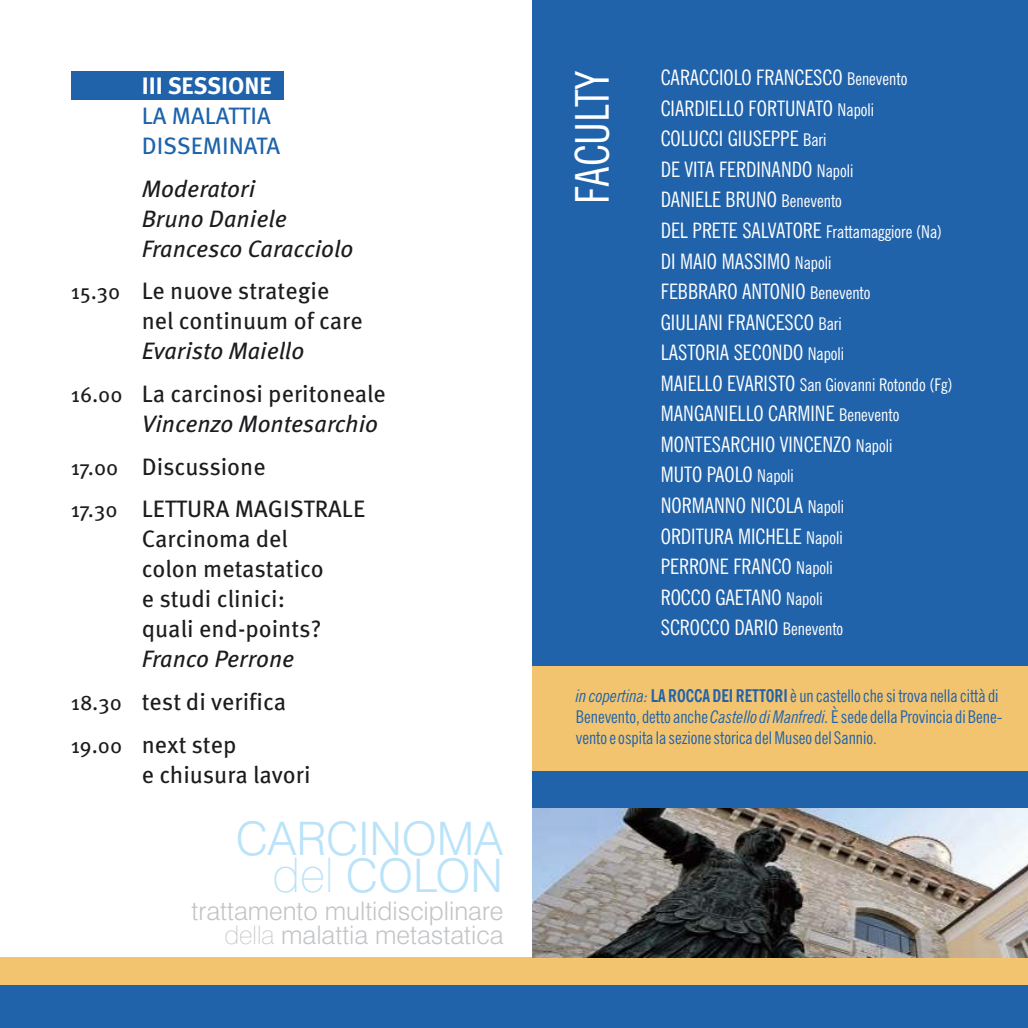
<style>
.page{position:relative;width:1028px;height:1028px;background:#fff}
.page>*{position:absolute;margin:0;border:0;box-sizing:border-box;transform-origin:0 0}
.t1{font:condensed 46.5px "News Gothic BT";color:#fff}
.t2{font:300 46.25px/37.8px "Swiss 721 BT";color:#bae3fa;text-align:right}
.t3{font:300 25.75px/24px "Swiss 721 BT";color:#c2c4c7;text-align:right}
.t4{font:23.75px/30px "Meta Pro";color:#1c1c1f}
.t5{font:23.75px/30px "Meta Pro";color:#1c63ab}
.t6{font:700 23.75px "Meta Pro";color:#fff}
.t7{font:condensed 21.25px/30.5px "News Gothic BT";color:#fff}
.t8{font:condensed 17.5px/21px "News Gothic BT";color:#2163ab}
.t9{font:condensed 17.5px "News Gothic BT";color:#fff}
.s1{font-size:21.25px}
.s2{font-weight:100;font-size:48px}
.s3{font-weight:100}
.s4{font-size:17.5px}
.s5{font-style:italic}
.s6{font-weight:700}
</style>
<div class="page">
<div style="left:532px;top:0;width:496px;height:1028px;background:#2163ab"></div>
<div style="left:0;top:957px;width:1028px;height:71px;background:#f2c470"></div>
<div style="left:0;top:985px;width:1028px;height:43px;background:#2163ab"></div>
<div style="left:71px;top:71px;width:212px;height:28px;background:#2163ab"></div>
<img style="left:532px;top:808px;width:496px;height:149px">
<div style="left:532px;top:666px;width:496px;height:104px;background:#f2c470"></div>
<p class="t6" style="left:142px;top:76px;width:131px">III SESSIONE</p>
<p class="t5" style="left:142px;top:103px;width:140px">LA MALATTIA<br>DISSEMINATA</p>
<p class="t4" style="left:142px;top:176px;width:213px">Moderatori<br>Bruno Daniele<br>Francesco Caracciolo</p>
<p class="t4" style="left:142px;top:278px;width:223px;text-indent:-71px"><span class="s1">15.30</span> Le nuove strategie nel continuum of care<br>Evaristo Maiello</p>
<p class="t4" style="left:142px;top:381px;width:246px;text-indent:-71px"><span class="s1">16.00</span> La carcinosi peritoneale<br>Vincenzo Montesarchio</p>
<p class="t4" style="left:71px;top:447px;width:296px;line-height:42.5px"><span class="s1">17.00</span> Discussione<br><span class="s1">17.30</span> LETTURA MAGISTRALE</p>
<p class="t4" style="left:142px;top:526px;width:183px">Carcinoma del colon metastatico e studi clinici: quali end-points?<br>Franco Perrone</p>
<p class="t4" style="left:71px;top:682px;width:217px;line-height:42.5px"><span class="s1">18.30</span> test di verifica<br><span class="s1">19.00</span> next step</p>
<p class="t4" style="left:142px;top:761px;width:170px">e chiusura lavori</p>
<h2 class="t2" style="left:236px;top:823px;width:269px">CARCINOMA <span class="s2">del</span> COLON</h2>
<p class="t3" style="left:191px;top:901px;width:313px">trattamento multidisciplinare <span class="s3">della</span> malattia metastatica</p>
<h1 class="t1" style="left:573px;top:204px;width:135px;rotate:-90deg">FACULTY</h1>
<p class="t7" style="left:660px;top:64px;width:248px">CARACCIOLO FRANCESCO <span class="s4">Benevento<br></span>CIARDIELLO FORTUNATO <span class="s4">Napoli<br></span>COLUCCI GIUSEPPE <span class="s4">Bari<br></span>DE VITA FERDINANDO <span class="s4">Napoli<br></span>DANIELE BRUNO <span class="s4">Benevento</span></p>
<p class="t9" style="left:661px;top:225px;width:283px"><span class="s1">DEL PRETE SALVATORE</span> Frattamaggiore (Na)</p>
<p class="t7" style="left:661px;top:248px;width:211px">DI MAIO MASSIMO <span class="s4">Napoli<br></span>FEBBRARO ANTONIO <span class="s4">Benevento<br></span>GIULIANI FRANCESCO <span class="s4">Bari<br></span>LASTORIA SECONDO <span class="s4">Napoli</span></p>
<p class="t9" style="left:661px;top:377px;width:293px"><span class="s1">MAIELLO EVARISTO</span> San Giovanni Rotondo (Fg)</p>
<p class="t7" style="left:661px;top:400px;width:240px">MANGANIELLO CARMINE <span class="s4">Benevento<br></span>MONTESARCHIO VINCENZO <span class="s4">Napoli<br></span>MUTO PAOLO <span class="s4">Napoli<br></span>NORMANNO NICOLA <span class="s4">Napoli<br></span>ORDITURA MICHELE <span class="s4">Napoli<br></span>PERRONE FRANCO <span class="s4">Napoli<br></span>ROCCO GAETANO <span class="s4">Napoli<br></span>SCROCCO DARIO <span class="s4">Benevento</span></p>
<p class="t8" style="left:576px;top:687px;width:428px"><span class="s5">in copertina:</span> <span class="s6">LA ROCCA DEI RETTORI</span> è un castello che si trova nella città di<br>Benevento, detto anche <span class="s5">Castello di Manfredi.</span> È sede della Provincia di Bene&shy;vento e ospita la sezione storica del Museo del Sannio.</p>
</div>
